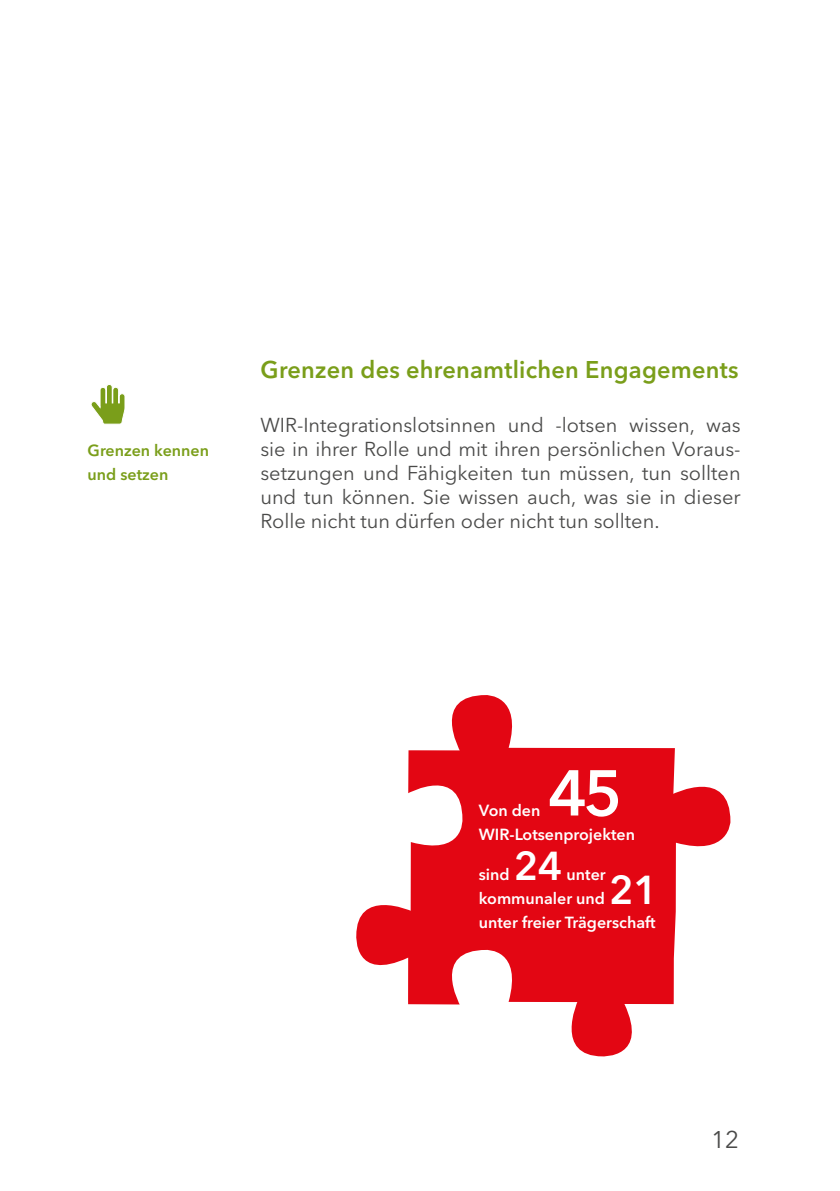
<style>
.page{position:relative;width:840px;height:1191px;background:#fff}
.page>*{position:absolute;margin:0;border:0;box-sizing:border-box;transform-origin:0 0}
.Text_Kasten{font:600 64px "Avenir Next LT Pro";color:#fff}
.Text_Kasten-2{font:600 40px "Avenir Next LT Pro";color:#fff}
.Zwischenhead_2{font:600 24px "Avenir Next LT Pro";letter-spacing:.01em;color:#7a9e1a}
.t1{font:24px "Avenir Next LT Pro";color:#4a4a49}
.Fliesstext{font:20px/24px "Avenir Next LT Pro";color:#4a4a49;text-align:justify}
.Text_Kasten-3{font:600 16px "Avenir Next LT Pro";color:#fff}
.Marginalien{font:600 16px/24px "Avenir Next LT Pro";color:#7a9e1a}
</style>
<div class="page">
<svg style="left:356px;top:695px;width:374px;height:362px;fill:#e30613"></svg>
<svg style="left:91px;top:384px;width:34px;height:41px"></svg>
<p class="Marginalien" style="left:88px;top:438px;width:123px">Grenzen kennen und setzen</p>
<h3 class="Zwischenhead_2" style="left:260px;top:355px;width:479px">Grenzen des ehrenamtlichen Engagements</h3>
<p class="Fliesstext" style="left:260px;top:413px;width:481px">WIR-Integrationslotsinnen und -lotsen wissen, was sie in ihrer Rolle und mit ihren persönlichen Voraus&shy;setzungen und Fähigkeiten tun müssen, tun sollten und tun können. Sie wissen auch, was sie in dieser Rolle nicht tun dürfen oder nicht tun sollten.</p>
<p class="Text_Kasten" style="left:548px;top:754px;width:76px">45</p>
<p class="Text_Kasten-3" style="left:478px;top:824px;width:157px">WIR-Lotsenprojekten</p>
<p class="Text_Kasten-3" style="left:478px;top:864px;width:32px">sind</p>
<p class="Text_Kasten-3" style="left:478px;top:800px;width:63px">Von den</p>
<p class="Text_Kasten-2" style="left:513px;top:841px;width:50px">24</p>
<p class="Text_Kasten-3" style="left:566px;top:864px;width:41px">unter</p>
<p class="Text_Kasten-3" style="left:478px;top:888px;width:128px">kommunaler und</p>
<p class="Text_Kasten-2" style="left:608px;top:865px;width:50px">21</p>
<p class="Text_Kasten-3" style="left:478px;top:912px;width:178px">unter freier Trägerschaft</p>
<p class="t1" style="left:710px;top:1125px;width:30px">12</p>
</div>
